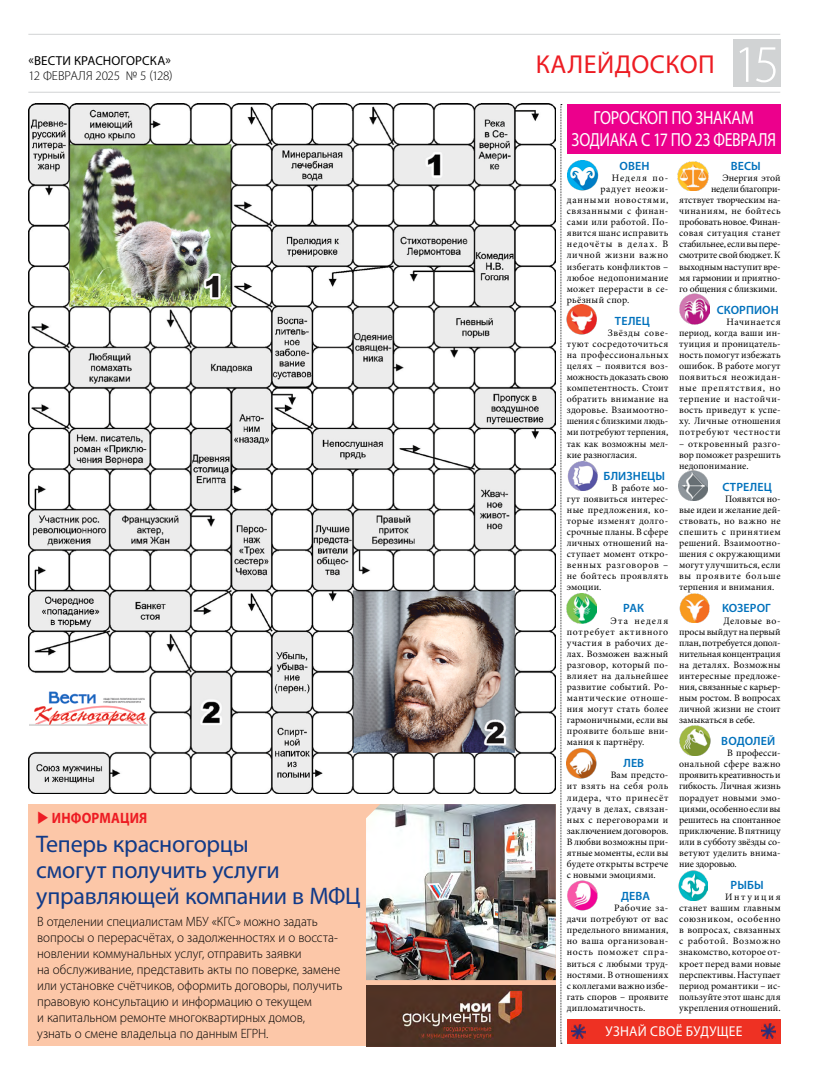
<style>
.page{position:relative;width:820px;height:1078px;background:#fff}
.page>*{position:absolute;margin:0;border:0;box-sizing:border-box;transform-origin:0 0}
.t1{font:300 53px "Myriad Pro";color:#fff}
.t2{font:26px "Myriad Pro";letter-spacing:.02em;color:#ed1c23}
.t3{font:24px/26px "Myriad Pro";letter-spacing:-.01em;color:#113a88}
.t4{font:19px/22px "Myriad Pro";letter-spacing:-.015em;color:#fff;text-align:center;scale:.84 1}
.t5{font:700 15px "Myriad Pro";letter-spacing:.015em;color:#ed1c23;scale:.9 1}
.t6{font:14.2px "Myriad Pro";letter-spacing:.015em;color:#fff;scale:.96 1}
.t7{font:300 13.5px/16px "Myriad Pro";color:#000;scale:.96 1}
.t8{font:300 13px "Myriad Pro";letter-spacing:-.02em;color:#000}
.t9{font:13px "Myriad Pro";letter-spacing:.01em;color:#000}
.t10{font:600 12px "Myriad Pro";letter-spacing:.01em;color:#0071bc}
.t11{font:9.8px/11.1px "Minion Pro";letter-spacing:.02em;color:#000;text-align:justify}
.t12{font:9.8px "Minion Pro";letter-spacing:-.01em;color:#000}
.t13{font:9.8px "Minion Pro";letter-spacing:-.005em;color:#000}
.t14{font:9.8px "Minion Pro";color:#000}
.t15{font:9.8px "Minion Pro";letter-spacing:.05em;color:#000}
.t16{font:9.8px "Minion Pro";letter-spacing:.08em;color:#000}
.t17{font:9.8px "Minion Pro";letter-spacing:.055em;color:#000}
.t18{font:9.8px "Minion Pro";letter-spacing:.09em;color:#000}
.t19{font:9.8px "Minion Pro";letter-spacing:.065em;color:#000}
.t20{font:9.8px "Minion Pro";letter-spacing:-.025em;color:#000}
.t21{font:9.8px "Minion Pro";letter-spacing:.06em;color:#000}
.t22{font:9.8px "Minion Pro";letter-spacing:.095em;color:#000}
</style>
<div class="page">
<hr style="left:28px;top:92px;width:752px;height:1px;background:#d1d3d4">
<hr style="left:28px;top:34px;width:752px;height:1px;background:#d1d3d4">
<div style="left:732px;top:40px;width:48px;height:47px;background:#d1d3d4"></div>
<img style="left:28px;top:104px;width:527px;height:688px">
<div style="left:28px;top:803px;width:527px;height:242px;background:#fcc7a8"></div>
<div style="left:566px;top:104px;width:214px;height:50px;background:#ec008c"></div>
<img style="left:678px;top:870px;width:29px;height:29px">
<img style="left:679px;top:725px;width:31px;height:30px">
<img style="left:679px;top:593px;width:30px;height:29px">
<img style="left:678px;top:471px;width:29px;height:29px">
<img style="left:679px;top:294px;width:30px;height:31px">
<img style="left:677px;top:161px;width:31px;height:30px">
<img style="left:567px;top:880px;width:30px;height:30px">
<img style="left:566px;top:748px;width:30px;height:30px">
<img style="left:566px;top:593px;width:30px;height:30px">
<img style="left:567px;top:461px;width:30px;height:29px">
<img style="left:566px;top:304px;width:30px;height:31px">
<img style="left:567px;top:160px;width:31px;height:31px">
<div style="left:566px;top:1018px;width:214px;height:25px;background:#ee3123"></div>
<svg style="left:560px;top:104px;width:1px;height:939px"></svg>
<img style="left:30px;top:690px;width:117px;height:35px">
<img style="left:571px;top:1024px;width:14px;height:13px">
<img style="left:761px;top:1023px;width:14px;height:14px">
<img style="left:366px;top:803px;width:189px;height:176px">
<img style="left:366px;top:985px;width:189px;height:60px">
<h3 class="t9" style="left:29px;top:53px;width:144px">«ВЕСТИ КРАСНОГОРСКА»</h3>
<h3 class="t8" style="left:28px;top:68px;width:146px">12 ФЕВРАЛЯ 2025 № 5 (128)</h3>
<h3 class="t5" style="left:52px;top:807px;width:108px">ИНФОРМАЦИЯ</h3>
<h3 class="t3" style="left:36px;top:830px;width:326px">Теперь красногорцы<br>смогут получить услуги управляющей компании в МФЦ</h3>
<p class="t7" style="left:37px;top:912px;width:319px">В отделении специалистам МБУ «КГС» можно задать вопросы о перерасчётах, о задолженностях и о восста&shy;новлении коммунальных услуг, отправить заявки<br>на обслуживание, представить акты по поверке, замене или установке счётчиков, оформить договоры, получить правовую консультацию и информацию о текущем<br>и капитальном ремонте многоквартирных домов, узнать о смене владельца по данным ЕГРН.</p>
<h2 class="t2" style="left:535px;top:48px;width:180px">КАЛЕЙДОСКОП</h2>
<h1 class="t1" style="left:733px;top:32px;width:48px">15</h1>
<h3 class="t4" style="left:571px;top:106px;width:245px">ГОРОСКОП ПО ЗНАКАМ<br>ЗОДИАКА С 17 ПО 23 ФЕВРАЛЯ</h3>
<p class="t10" style="left:619px;top:158px;width:31px">ОВЕН</p>
<p class="t22" style="left:611px;top:171px;width:58px">Неделя по-</p>
<p class="t21" style="left:600px;top:182px;width:69px">радует неожи-</p>
<p class="t16" style="left:566px;top:193px;width:103px">данными новостями,</p>
<p class="t17" style="left:566px;top:204px;width:103px">связанными с финан-</p>
<p class="t11" style="left:566px;top:216px;width:103px">сами или работой. По-</p>
<p class="t11" style="left:566px;top:227px;width:103px">явится шанс исправить</p>
<p class="t18" style="left:566px;top:237px;width:103px">недочёты в делах. В</p>
<p class="t19" style="left:566px;top:249px;width:103px">личной жизни важно</p>
<p class="t11" style="left:566px;top:261px;width:103px">избегать конфликтов –</p>
<p class="t11" style="left:566px;top:272px;width:103px">любое недопонимание</p>
<p class="t11" style="left:566px;top:283px;width:103px">может перерасти в се-</p>
<p class="t11" style="left:566px;top:294px;width:64px">рьёзный спор.</p>
<p class="t10" style="left:614px;top:313px;width:37px">ТЕЛЕЦ</p>
<p class="t11" style="left:566px;top:327px;width:103px;text-indent:41px">Звёзды сове&shy;туют сосредоточиться на профессиональных целях – появится воз&shy;можность доказать свою компетентность. Стоит обратить внимание на здоровье. Взаимоотно&shy;шения с близкими людь&shy;ми потребуют терпения, так как возможны мел&shy;кие разногласия.</p>
<p class="t10" style="left:603px;top:468px;width:63px">БЛИЗНЕЦЫ</p>
<p class="t11" style="left:566px;top:482px;width:103px;text-indent:45px">В работе мо&shy;гут появиться интерес&shy;ные предложения, ко&shy;торые изменят долго&shy;срочные планы. В сфере личных отношений на&shy;ступает момент откро&shy;венных разговоров – не бойтесь проявлять эмоции.</p>
<p class="t10" style="left:623px;top:600px;width:22px">РАК</p>
<p class="t11" style="left:566px;top:614px;width:103px;text-indent:44px">Эта неделя потребует активного участия в рабочих де&shy;лах. Возможен важный разговор, который по&shy;влияет на дальнейшее развитие событий. Ро&shy;мантические отноше&shy;ния могут стать более гармоничными, если вы проявите больше вни&shy;мания к партнёру.</p>
<p class="t10" style="left:623px;top:755px;width:22px">ЛЕВ</p>
<p class="t11" style="left:566px;top:769px;width:103px;text-indent:44px">Вам предсто&shy;ит взять на себя роль лидера, что принесёт удачу в делах, связан&shy;ных с переговорами и заключением договоров.<br>В любви возможны при&shy;ятные моменты, если вы будете открыты встрече с новыми эмоциями.</p>
<p class="t10" style="left:621px;top:888px;width:30px">ДЕВА</p>
<p class="t11" style="left:566px;top:902px;width:103px;text-indent:47px">Рабочие за&shy;дачи потребуют от вас предельного внимания, но ваша организован&shy;ность поможет спра&shy;виться с любыми труд&shy;ностями. В отношениях с коллегами важно избе&shy;гать споров – проявите дипломатичность.</p>
<p class="t10" style="left:730px;top:158px;width:32px">ВЕСЫ</p>
<p class="t11" style="left:722px;top:172px;width:60px">Энергия этой</p>
<p class="t20" style="left:710px;top:182px;width:71px">недели благопри-</p>
<p class="t13" style="left:678px;top:193px;width:103px">ятствует творческим на-</p>
<p class="t15" style="left:678px;top:204px;width:103px">чинаниям, не бойтесь</p>
<p class="t12" style="left:678px;top:215px;width:103px">пробовать новое. Финан-</p>
<p class="t11" style="left:678px;top:227px;width:103px">совая ситуация станет</p>
<p class="t12" style="left:678px;top:237px;width:103px">стабильнее, если вы пере-</p>
<p class="t12" style="left:678px;top:249px;width:103px">смотрите свой бюджет. К</p>
<p class="t14" style="left:678px;top:260px;width:103px">выходным наступит вре-</p>
<p class="t14" style="left:678px;top:271px;width:103px">мя гармонии и приятно-</p>
<p class="t13" style="left:678px;top:282px;width:100px">го общения с близкими.</p>
<p class="t10" style="left:716px;top:302px;width:64px">СКОРПИОН</p>
<p class="t11" style="left:678px;top:316px;width:103px;text-indent:47px">Начинается период, когда ваши ин&shy;туиция и проницатель&shy;ность помогут избежать ошибок. В работе могут появиться неожидан&shy;ные препятствия, но терпение и настойчи&shy;вость приведут к успе&shy;ху. Личные отношения потребуют честности</p>
<p class="t11" style="left:678px;top:438px;width:103px">– откровенный разго&shy;вор поможет разрешить недопонимание.</p>
<p class="t10" style="left:722px;top:479px;width:51px">СТРЕЛЕЦ</p>
<p class="t11" style="left:678px;top:493px;width:103px;text-indent:46px">Появятся но&shy;вые идеи и желание дей&shy;ствовать, но важно не спешить с принятием решений. Взаимоотно&shy;шения с окружающими могут улучшиться, если вы проявите больше терпения и внимания.</p>
<p class="t10" style="left:721px;top:600px;width:50px">КОЗЕРОГ</p>
<p class="t11" style="left:678px;top:614px;width:103px;text-indent:44px">Деловые во&shy;просы выйдут на первый план, потребуется допол&shy;нительная концентрация на деталях. Возможны интересные предложе&shy;ния, связанные с карьер&shy;ным ростом. В вопросах личной жизни не стоит замыкаться в себе.</p>
<p class="t10" style="left:721px;top:733px;width:55px">ВОДОЛЕЙ</p>
<p class="t11" style="left:678px;top:747px;width:103px;text-indent:48px">В професси&shy;ональной сфере важно проявить креативность и гибкость. Личная жизнь порадует новыми эмо&shy;циями, особенно если вы решитесь на спонтанное приключение. В пятницу или в субботу звёзды со&shy;ветуют уделить внима&shy;ние здоровью.</p>
<p class="t10" style="left:730px;top:877px;width:35px">РЫБЫ</p>
<p class="t11" style="left:678px;top:891px;width:103px;text-indent:46px">Интуиция станет вашим главным союзником, особенно в вопросах, связанных с работой. Возможно знакомство, которое от&shy;кроет перед вами новые перспективы. Наступает период романтики – ис&shy;пользуйте этот шанс для укрепления отношений.</p>
<h3 class="t6" style="left:605px;top:1021px;width:144px">УЗНАЙ СВОЁ БУДУЩЕЕ</h3>
</div>
